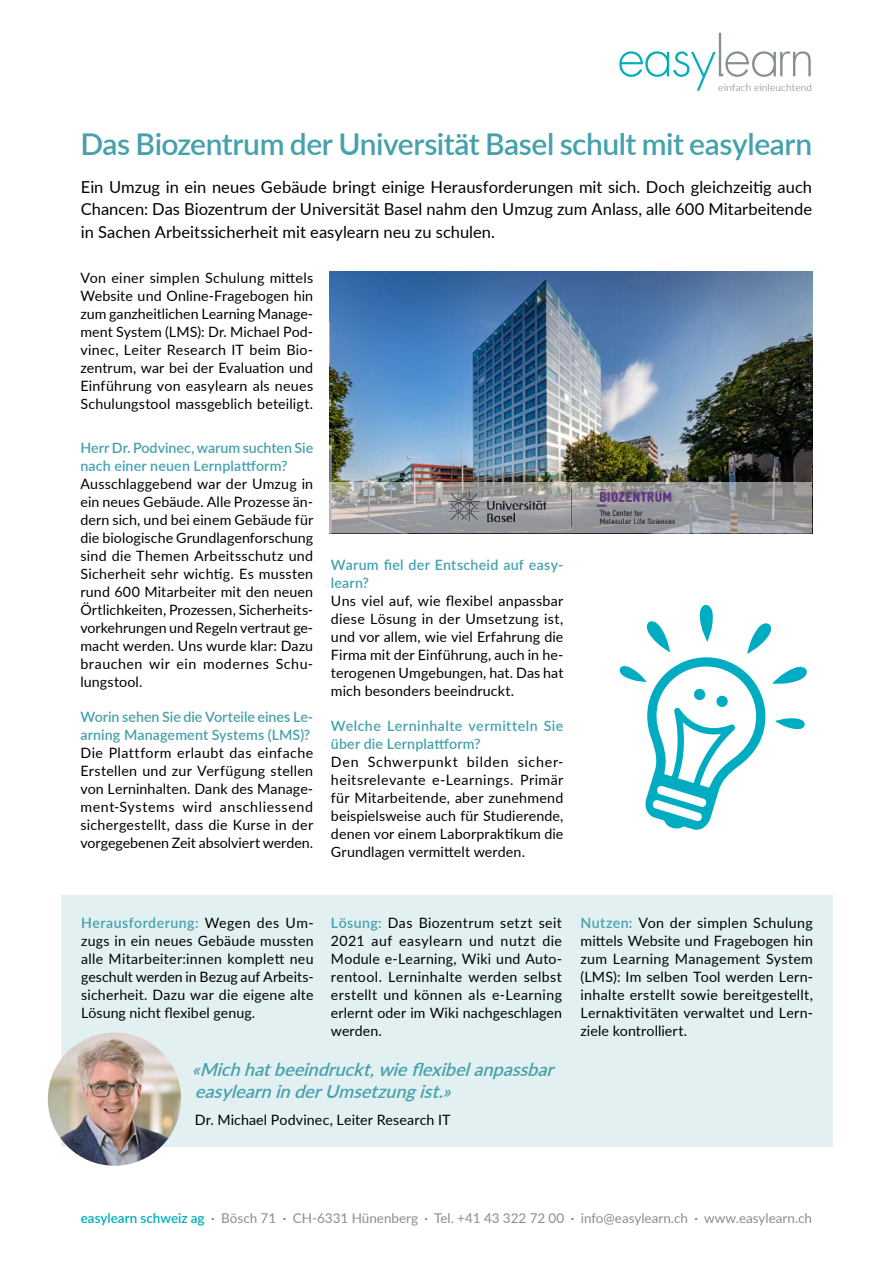
<style>
.page{position:relative;width:893px;height:1263px;background:#fff}
.page>*{position:absolute;margin:0;border:0;box-sizing:border-box;transform-origin:0 0}
.t1{font:600 30px "Lato";letter-spacing:-.015em;color:#45a1ac}
.t2{font:italic 600 18px/22.5px "Lato";color:#45a1ac}
.t3{font:16.5px/22.5px "Lato";color:#000;text-align:justify}
.t4{font:14.25px/18px "Lato";letter-spacing:.01em;color:#000;text-align:justify}
.t5{font:600 14.25px/18px "Lato";letter-spacing:.01em;color:#45a1ac}
.t6{font:13.5px "Lato";color:#878f90}
.t7{font:300 10.05px "Lato";letter-spacing:.02em;color:#707072}
.s1{font-weight:600;color:#45a1ac}
.s2{font-weight:600;color:#00adba}
.s3{color:#707072}
</style>
<div class="page">
<svg style="left:619px;top:33px;width:192px;height:58px"></svg>
<svg style="left:619px;top:605px;width:188px;height:225px"></svg>
<div style="left:62px;top:895px;width:771px;height:252px;background:#e3f0f2"></div>
<img style="left:329px;top:271px;width:483px;height:211px">
<svg style="left:329px;top:482px;width:483px;height:51px;background:#9d9d9d"></svg>
<img style="left:440px;top:490px;width:246px;height:36px">
<img style="left:48px;top:1032px;width:133px;height:134px;border-radius:67px">
<p class="t7" style="left:719px;top:80px;width:95px">einfach einleuchtend</p>
<h1 class="t1" style="left:80px;top:122px;width:733px">Das Biozentrum der Universität Basel schult mit easylearn</h1>
<p class="t3" style="left:81px;top:175px;width:733px">Ein Umzug in ein neues Gebäude bringt einige Herausforderungen mit sich. Doch gleichzeitig auch Chancen: Das Biozentrum der Universität Basel nahm den Umzug zum Anlass, alle 600 Mitarbeitende in Sachen Arbeitssicherheit mit easylearn neu zu schulen.</p>
<p class="t4" style="left:80px;top:268px;width:234px">Von einer simplen Schulung mittels Website und Online-Fragebogen hin zum ganzheitlichen Learning Manage&shy;ment System (LMS): Dr. Michael Pod&shy;vinec, Leiter Research IT beim Bio&shy;zentrum, war bei der Evaluation und Einführung von easylearn als neues Schulungstool massgeblich beteiligt.</p>
<p class="t5" style="left:80px;top:438px;width:234px">Herr Dr. Podvinec, warum suchten Sie nach einer neuen Lernplattform?</p>
<p class="t4" style="left:80px;top:474px;width:234px">Ausschlaggebend war der Umzug in ein neues Gebäude. Alle Prozesse än&shy;dern sich, und bei einem Gebäude für die biologische Grundlagenforschung sind die Themen Arbeitsschutz und Sicherheit sehr wichtig. Es mussten rund 600 Mitarbeiter mit den neuen Örtlichkeiten, Prozessen, Sicherheits&shy;vorkehrungen und Regeln vertraut ge&shy;macht werden. Uns wurde klar: Dazu brauchen wir ein modernes Schu&shy;lungstool.</p>
<p class="t5" style="left:80px;top:707px;width:234px">Worin sehen Sie die Vorteile eines Le&shy;arning Management Systems (LMS)?</p>
<p class="t4" style="left:80px;top:743px;width:234px">Die Plattform erlaubt das einfache Erstellen und zur Verfügung stellen von Lerninhalten. Dank des Manage&shy;ment-Systems wird anschliessend sichergestellt, dass die Kurse in der vorgegebenen Zeit absolviert werden.</p>
<p class="t5" style="left:331px;top:555px;width:234px">Warum fiel der Entscheid auf easy&shy;learn?</p>
<p class="t4" style="left:331px;top:591px;width:234px">Uns viel auf, wie flexibel anpassbar diese Lösung in der Umsetzung ist, und vor allem, wie viel Erfahrung die Firma mit der Einführung, auch in he&shy;terogenen Umgebungen, hat. Das hat mich besonders beeindruckt.</p>
<p class="t5" style="left:331px;top:716px;width:234px">Welche Lerninhalte vermitteln Sie über die Lernplattform?</p>
<p class="t4" style="left:331px;top:752px;width:234px">Den Schwerpunkt bilden sicher&shy;heitsrelevante e-Learnings. Primär für Mitarbeitende, aber zunehmend beispielsweise auch für Studierende, denen vor einem Laborpraktikum die Grundlagen vermittelt werden.</p>
<p class="t4" style="left:81px;top:913px;width:234px"><span class="s1">Herausforderung:</span> Wegen des Um&shy;zugs in ein neues Gebäude mussten alle Mitarbeiter:innen komplett neu geschult werden in Bezug auf Arbeits&shy;sicherheit. Dazu war die eigene alte Lösung nicht flexibel genug.</p>
<p class="t4" style="left:331px;top:913px;width:233px"><span class="s1">Lösung:</span> Das Biozentrum setzt seit 2021 auf easylearn und nutzt die Module e-Learning, Wiki und Auto&shy;rentool. Lerninhalte werden selbst erstellt und können als e-Learning erlernt oder im Wiki nachgeschlagen werden.</p>
<p class="t2" style="left:192px;top:1057px;width:369px">«Michhatbeeindruckt,wieflexibelanpassbar easylearninderUmsetzungist.»</p>
<p class="t4" style="left:195px;top:1110px;width:257px">Dr. Michael Podvinec, Leiter Research IT</p>
<p class="t4" style="left:580px;top:913px;width:234px"><span class="s1">Nutzen:</span> Von der simplen Schulung mittels Website und Fragebogen hin zum Learning Management System (LMS): Im selben Tool werden Lern&shy;inhalte erstellt sowie bereitgestellt, Lernaktivitäten verwaltet und Lern&shy;ziele kontrolliert.</p>
<p class="t6" style="left:81px;top:1208px;width:733px"><span class="s2">easylearn schweiz ag</span> <span class="s3">·</span> Bösch 71 <span class="s3">·</span> CH-6331 Hünenberg <span class="s3">·</span> Tel. +41 43 322 72 00 <span class="s3">·</span> info@easylearn.ch <span class="s3">·</span> www.easylearn.ch</p>
</div>
